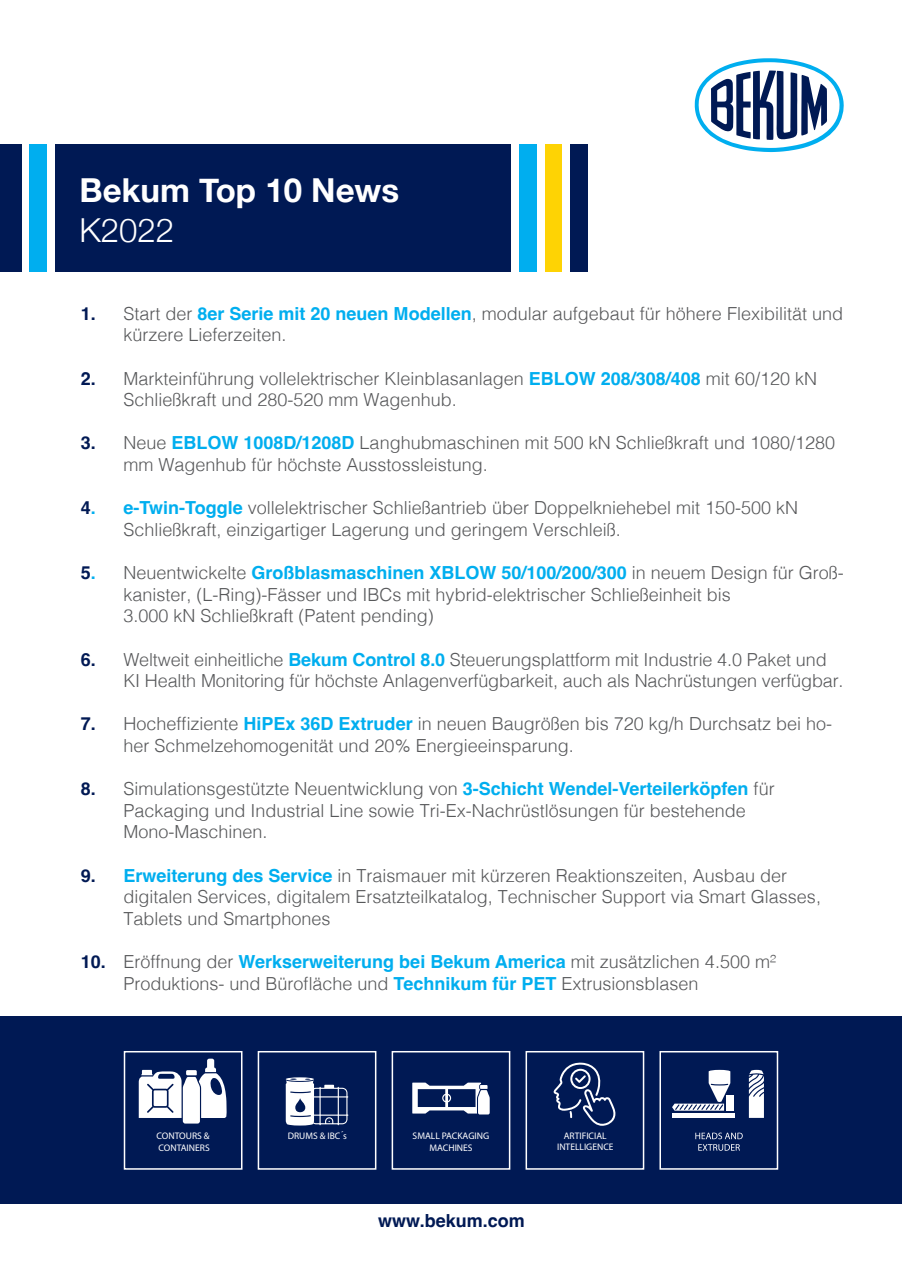
<style>
.page{position:relative;width:902px;height:1272px;background:#fff}
.page>*{position:absolute;margin:0;border:0;box-sizing:border-box;transform-origin:0 0}
.t1{font:700 33px "Helvetica Neue";color:#fff}
.t2{font:300 33px "Helvetica Neue";color:#fff}
.t3{font:300 18px/21.6px "Helvetica";color:#57585a}
.t4{font:700 18px "Helvetica";color:#001954}
.t5{font:9.6px/11.4px "Myriad Pro";color:#fff;text-align:center}
.t6{font:9.45px/11.4px "Myriad Pro";color:#fff;text-align:center}
.s1{font-weight:700;color:#001954}
.s2{font-weight:700;color:#00aeef}
</style>
<div class="page">
<svg style="left:694px;top:58px;width:149px;height:94px"></svg>
<div style="left:0;top:144px;width:21px;height:128px;background:#001954"></div>
<div style="left:30px;top:144px;width:17px;height:128px;background:#00aeef"></div>
<div style="left:55px;top:144px;width:456px;height:128px;background:#001954"></div>
<div style="left:520px;top:144px;width:17px;height:128px;background:#00aeef"></div>
<div style="left:545px;top:144px;width:17px;height:128px;background:#fed304"></div>
<div style="left:570px;top:144px;width:17px;height:128px;background:#001954"></div>
<div style="left:0;top:1016px;width:901px;height:187px;background:#001954"></div>
<svg style="left:391px;top:1051px;width:120px;height:119px"></svg>
<svg style="left:257px;top:1051px;width:120px;height:119px"></svg>
<svg style="left:123px;top:1051px;width:120px;height:119px"></svg>
<svg style="left:525px;top:1051px;width:120px;height:119px"></svg>
<svg style="left:659px;top:1051px;width:119px;height:119px"></svg>
<h1 class="t1" style="left:79px;top:165px;width:321px">Bekum Top 10 News</h1>
<h1 class="t2" style="left:79px;top:203px;width:96px">K2022</h1>
<p class="t3" style="left:123px;top:301px;width:721px;text-indent:-43px"><span class="s1">1.</span> Start der <span class="s2">8er Serie mit 20 neuen Modellen</span>, modular aufgebaut für höhere Flexibilität und kürzere Lieferzeiten.</p>
<p class="t3" style="left:123px;top:366px;width:695px;text-indent:-43px"><span class="s1">2.</span> Markteinführung vollelektrischer Kleinblasanlagen <span class="s2">EBLOW 208/308/408</span> mit 60/120 kN<br>Schließkraft und 280-520 mm Wagenhub.</p>
<p class="t3" style="left:123px;top:431px;width:713px;text-indent:-43px"><span class="s1">3.</span> Neue <span class="s2">EBLOW 1008D/1208D</span> Langhubmaschinen mit 500 kN Schließkraft und 1080/1280 mm Wagenhub für höchste Ausstossleistung.</p>
<p class="t3" style="left:123px;top:496px;width:676px;text-indent:-43px"><span class="s1">4</span><span class="s2">. e-Twin-Toggle</span> vollelektrischer Schließantrieb über Doppelkniehebel mit 150-500 kN<br>Schließkraft, einzigartiger Lagerung und geringem Verschleiß.</p>
<p class="t3" style="left:123px;top:560px;width:721px;text-indent:-43px"><span class="s1">5</span><span class="s2">.</span> Neuentwickelte <span class="s2">Großblasmaschinen XBLOW 50/100/200/300</span> in neuem Design für Groß&shy;kanister, (L-Ring)-Fässer und IBCs mit hybrid-elektrischer Schließeinheit bis<br>3.000 kN Schließkraft (Patent pending)</p>
<p class="t3" style="left:123px;top:647px;width:721px;text-indent:-43px"><span class="s1">6.</span> Weltweit einheitliche <span class="s2">Bekum Control 8.0</span> Steuerungsplattform mit Industrie 4.0 Paket und<br>KI Health Monitoring für höchste Anlagenverfügbarkeit, auch als Nachrüstungen verfügbar.</p>
<p class="t3" style="left:123px;top:712px;width:710px;text-indent:-43px"><span class="s1">7.</span> Hocheffiziente <span class="s2">HiPEx 36D Extruder</span> in neuen Baugrößen bis 720 kg/h Durchsatz bei ho&shy;her Schmelzehomogenität und 20% Energieeinsparung.</p>
<p class="t3" style="left:123px;top:776px;width:652px;text-indent:-43px"><span class="s1">8.</span> Simulationsgestützte Neuentwicklung von <span class="s2">3-Schicht Wendel-Verteilerköpfen</span> für<br>Packaging und Industrial Line sowie Tri-Ex-Nachrüstlösungen für bestehende<br>Mono-Maschinen.</p>
<p class="t3" style="left:123px;top:863px;width:699px;text-indent:-43px"><span class="s1">9.</span> <span class="s2">Erweiterung des Service</span> in Traismauer mit kürzeren Reaktionszeiten, Ausbau der digitalen Services, digitalem Ersatzteilkatalog, Technischer Support via Smart Glasses,<br>Tablets und Smartphones</p>
<p class="t3" style="left:123px;top:949px;width:654px;text-indent:-43px"><span class="s1">10.</span> Eröffnung der <span class="s2">Werkserweiterung bei Bekum America</span> mit zusätzlichen 4.500 m²<br>Produktions- und Bürofläche und <span class="s2">Technikum für PET</span> Extrusionsblasen</p>
<p class="t5" style="left:156px;top:1129px;width:55px">CONTOURS &amp;</p>
<p class="t6" style="left:288px;top:1129px;width:61px">DRUMS &amp; IBC´s</p>
<p class="t5" style="left:158px;top:1141px;width:53px">CONTAINERS</p>
<p class="t5" style="left:412px;top:1129px;width:78px">SMALL PACKAGING<br>MACHINES</p>
<p class="t4" style="left:378px;top:1209px;width:148px">www.bekum.com</p>
<p class="t6" style="left:557px;top:1129px;width:58px">ARTIFICIAL<br>INTELLIGENCE</p>
</div>
